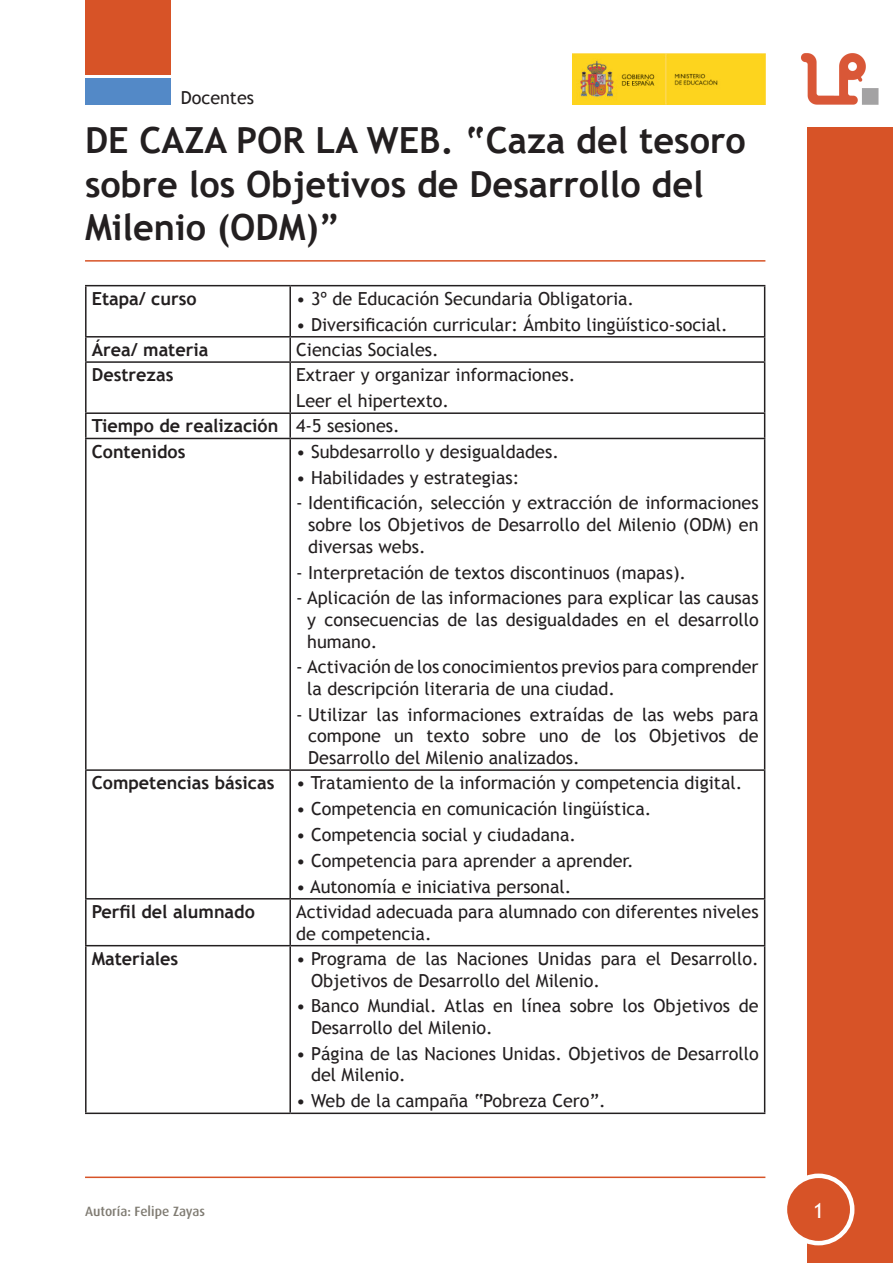
<style>
.page{position:relative;width:893px;height:1263px;background:#fff}
.page>*{position:absolute;margin:0;border:0;box-sizing:border-box;transform-origin:0 0}
.t1{font:700 36px/43.2px "Trebuchet MS";color:#231f20}
.t2{font:21px "Trebuchet MS";color:#fff}
.t3{font:18px/21.6px "Trebuchet MS";color:#231f20}
.t4{font:700 18px "Trebuchet MS";color:#231f20}
.t5{font:500 13.5px "Dax";color:#7f7b72}
.s1{font-weight:400}
.s2{font-weight:700}
</style>
<div class="page">
<div style="left:85px;top:0;width:85px;height:74px;background:#d75327"></div>
<div style="left:85px;top:78px;width:85px;height:27px;background:#5389c7"></div>
<hr style="left:85px;top:260px;width:680px;height:2px;background:#d75327">
<hr style="left:85px;top:1176px;width:680px;height:2px;background:#d75327">
<div style="left:808px;top:128px;width:85px;height:1135px;background:#d75327"></div>
<div style="left:785px;top:1176px;width:67px;height:67px;background:#d75327;border-radius:50%"></div>
<div style="left:783px;top:1173px;width:71px;height:72px;border:4px solid #fff;border-radius:50%"></div>
<img style="left:801px;top:53px;width:78px;height:52px">
<img style="left:572px;top:53px;width:193px;height:52px">
<hr style="left:85px;top:285px;width:205px;height:1px;background:#231f20">
<hr style="left:85px;top:286px;width:2px;height:50px;background:#231f20">
<hr style="left:290px;top:285px;width:475px;height:1px;background:#231f20">
<hr style="left:289px;top:286px;width:2px;height:50px;background:#231f20">
<hr style="left:764px;top:286px;width:1px;height:50px;background:#231f20">
<hr style="left:85px;top:336px;width:205px;height:2px;background:#231f20">
<hr style="left:85px;top:338px;width:2px;height:23px;background:#231f20">
<hr style="left:290px;top:336px;width:475px;height:2px;background:#231f20">
<hr style="left:289px;top:338px;width:2px;height:23px;background:#231f20">
<svg style="left:764px;top:338px;width:1px;height:23px"></svg>
<hr style="left:85px;top:361px;width:205px;height:2px;background:#231f20">
<hr style="left:85px;top:363px;width:2px;height:49px;background:#231f20">
<hr style="left:290px;top:361px;width:475px;height:2px;background:#231f20">
<hr style="left:289px;top:363px;width:2px;height:49px;background:#231f20">
<hr style="left:764px;top:363px;width:1px;height:49px;background:#231f20">
<hr style="left:85px;top:412px;width:205px;height:2px;background:#231f20">
<hr style="left:85px;top:414px;width:2px;height:24px;background:#231f20">
<hr style="left:290px;top:412px;width:475px;height:2px;background:#231f20">
<hr style="left:289px;top:414px;width:2px;height:24px;background:#231f20">
<svg style="left:764px;top:414px;width:1px;height:24px"></svg>
<hr style="left:85px;top:438px;width:205px;height:1px;background:#231f20">
<hr style="left:85px;top:439px;width:2px;height:330px;background:#231f20">
<hr style="left:290px;top:438px;width:475px;height:1px;background:#231f20">
<hr style="left:289px;top:439px;width:2px;height:330px;background:#231f20">
<hr style="left:764px;top:439px;width:1px;height:330px;background:#231f20">
<hr style="left:85px;top:769px;width:205px;height:2px;background:#231f20">
<hr style="left:85px;top:771px;width:2px;height:127px;background:#231f20">
<hr style="left:290px;top:769px;width:475px;height:2px;background:#231f20">
<hr style="left:289px;top:771px;width:2px;height:127px;background:#231f20">
<hr style="left:764px;top:771px;width:1px;height:127px;background:#231f20">
<hr style="left:85px;top:898px;width:205px;height:1px;background:#231f20">
<hr style="left:85px;top:899px;width:2px;height:46px;background:#231f20">
<hr style="left:290px;top:898px;width:475px;height:1px;background:#231f20">
<hr style="left:289px;top:899px;width:2px;height:46px;background:#231f20">
<hr style="left:764px;top:899px;width:1px;height:46px;background:#231f20">
<hr style="left:85px;top:945px;width:205px;height:1px;background:#231f20">
<hr style="left:85px;top:946px;width:2px;height:166px;background:#231f20">
<hr style="left:290px;top:945px;width:475px;height:1px;background:#231f20">
<hr style="left:289px;top:946px;width:2px;height:166px;background:#231f20">
<hr style="left:764px;top:946px;width:1px;height:166px;background:#231f20">
<hr style="left:85px;top:1112px;width:205px;height:2px;background:#231f20">
<hr style="left:290px;top:1112px;width:475px;height:2px;background:#231f20">
<p class="t3" style="left:181px;top:87px;width:75px">Docentes</p>
<h1 class="t1" style="left:85px;top:119px;width:662px">DE CAZA POR LA WEB. “Caza del tesoro sobre los Objetivos de Desarrollo del<br>Milenio (ODM)”</h1>
<p class="t4" style="left:92px;top:287px;width:106px">Etapa/ curso</p>
<p class="t3" style="left:296px;top:288px;width:339px">• 3º de Educación Secundaria Obligatoria.</p>
<p class="t3" style="left:296px;top:314px;width:433px">• Diversificación curricular: Ámbito lingüístico-social.</p>
<p class="t4" style="left:92px;top:338px;width:118px">Área/ materia</p>
<p class="t3" style="left:296px;top:339px;width:144px">Ciencias Sociales.</p>
<p class="t4" style="left:92px;top:364px;width:83px">Destrezas</p>
<p class="t3" style="left:296px;top:364px;width:281px">Extraer y organizar informaciones.</p>
<p class="t3" style="left:296px;top:390px;width:154px">Leer el hipertexto.</p>
<p class="t4" style="left:92px;top:415px;width:310px">Tiempo de realización <span class="s1">4-5 sesiones.</span></p>
<p class="t4" style="left:92px;top:440px;width:95px">Contenidos</p>
<p class="t3" style="left:296px;top:441px;width:264px">• Subdesarrollo y desigualdades.</p>
<p class="t3" style="left:296px;top:467px;width:225px">• Habilidades y estrategias:</p>
<p class="t3" style="left:308px;top:492px;width:452px;text-align:justify;text-indent:-12px">- Identificación, selección y extracción de informaciones sobre los Objetivos de Desarrollo del Milenio (ODM) en diversas webs.</p>
<p class="t3" style="left:296px;top:562px;width:391px">- Interpretación de textos discontinuos (mapas).</p>
<p class="t3" style="left:307px;top:587px;width:453px;text-align:justify;text-indent:-11px">- Aplicación de las informaciones para explicar las causas y consecuencias de las desigualdades en el desarrollo humano.</p>
<p class="t3" style="left:307px;top:656px;width:453px;text-indent:-11px">- Activación de los conocimientos previos para comprender la descripción literaria de una ciudad.</p>
<p class="t3" style="left:308px;top:704px;width:452px;text-align:justify;text-indent:-12px">- Utilizar las informaciones extraídas de las webs para compone un texto sobre uno de los Objetivos de Desarrollo del Milenio analizados.</p>
<p class="t3" style="left:92px;top:772px;width:652px"><span class="s2">Competencias básicas</span> • Tratamiento de la información y competencia digital.</p>
<p class="t3" style="left:296px;top:798px;width:357px">• Competencia en comunicación lingüística.</p>
<p class="t3" style="left:296px;top:824px;width:281px">• Competencia social y ciudadana.</p>
<p class="t3" style="left:296px;top:850px;width:339px">• Competencia para aprender a aprender.</p>
<p class="t3" style="left:296px;top:876px;width:277px">• Autonomía e iniciativa personal.</p>
<p class="t4" style="left:92px;top:900px;width:165px">Perfil del alumnado</p>
<p class="t3" style="left:296px;top:901px;width:464px">Actividad adecuada para alumnado con diferentes niveles de competencia.</p>
<p class="t4" style="left:92px;top:947px;width:88px">Materiales</p>
<p class="t3" style="left:311px;top:948px;width:449px;text-indent:-15px">• Programa de las Naciones Unidas para el Desarrollo.<br>Objetivos de Desarrollo del Milenio.</p>
<p class="t3" style="left:311px;top:995px;width:449px;text-indent:-15px">• Banco Mundial. Atlas en línea sobre los Objetivos de<br>Desarrollo del Milenio.</p>
<p class="t3" style="left:311px;top:1043px;width:449px;text-indent:-15px">• Página de las Naciones Unidas. Objetivos de Desarrollo del Milenio.</p>
<p class="t3" style="left:296px;top:1090px;width:311px">• Web de la campaña “Pobreza Cero”.</p>
<p class="t5" style="left:85px;top:1204px;width:122px">Autoría: Felipe Zayas</p>
<p class="t2" style="left:813px;top:1198px;width:13px">1</p>
</div>
